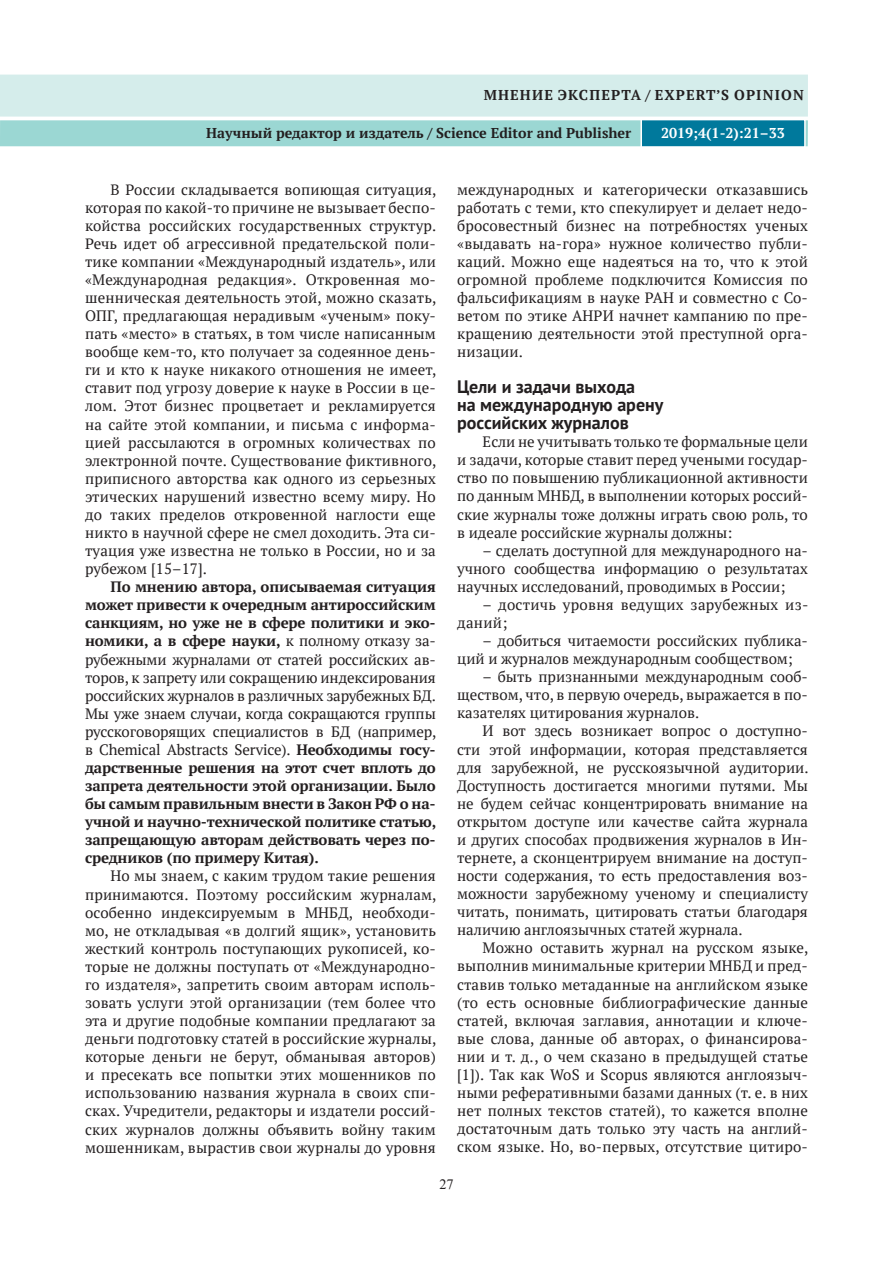
<style>
.page{position:relative;width:893px;height:1263px;background:#fff}
.page>*{position:absolute;margin:0;border:0;box-sizing:border-box;transform-origin:0 0}
.t1{font:700 18px/18px "PT Sans";color:#231f20}
.t2{font:15px/18.1px "PT Serif";color:#231f20;text-align:justify}
.t3{font:700 15px/18.1px "PT Serif";letter-spacing:-.01em;color:#231f20;text-align:justify}
.t4{font:15px/18px "PT Serif";letter-spacing:.02em;color:#231f20}
.t5{font:700 14.25px "PT Serif";color:#231f20}
.t6{font:700 14.25px "PT Serif";letter-spacing:.08em;color:#231f20}
.t7{font:700 14.25px "PT Serif";color:#fff}
.t8{font:14.25px "Times New Roman";color:#231f20}
.s1{font-weight:400}
</style>
<div class="page">
<div style="left:0;top:75px;width:808px;height:42px;background:#d5edeb"></div>
<div style="left:0;top:120px;width:808px;height:26px;background:#9bd7d3"></div>
<svg style="left:640px;top:120px;width:166px;height:27px;background:#1081a2"></svg>
<p class="t6" style="left:484px;top:86px;width:322px">МНЕНИЕ ЭКСПЕРТА / EXPERT’S OPINION</p>
<p class="t7" style="left:661px;top:124px;width:125px">2019;4(1-2):21–33</p>
<p class="t5" style="left:206px;top:124px;width:427px">Научный редактор и издатель / Science Editor and Publisher</p>
<p class="t2" style="left:85px;top:180px;width:353px;text-indent:26px">В России складывается вопиющая ситуация, которая по какой-то причине не вызывает беспо&shy;койства российских государственных структур.<br>Речь идет об агрессивной предательской поли&shy;тике компании «Международный издатель», или «Международная редакция». Откровенная мо&shy;шенническая деятельность этой, можно сказать, ОПГ, предлагающая нерадивым «ученым» поку&shy;пать «место» в статьях, в том числе написанным вообще кем-то, кто получает за содеянное день&shy;ги и кто к науке никакого отношения не имеет, ставит под угрозу доверие к науке в России в це&shy;лом. Этот бизнес процветает и рекламируется на сайте этой компании, и письма с информа&shy;цией рассылаются в огромных количествах по электронной почте. Существование фиктивного, приписного авторства как одного из серьезных этических нарушений известно всему миру. Но до таких пределов откровенной наглости еще никто в научной сфере не смел доходить. Эта си&shy;туация уже известна не только в России, но и за рубежом [15–17].</p>
<p class="t3" style="left:85px;top:578px;width:353px;text-indent:26px">По мнению автора, описываемая ситуация может привести к очередным антироссийским санкциям, но уже не в сфере политики и эко&shy;номики, а в сфере науки, <span class="s1">к полному отказу за&shy;рубежными журналами от статей российских ав&shy;торов, к запрету или сокращению индексирования российских журналов в различных зарубежных БД.<br>Мы уже знаем случаи, когда сокращаются группы русскоговорящих специалистов в БД (например, в Chemical Abstracts Service).</span> Необходимы госу&shy;дарственные решения на этот счет вплоть до запрета деятельности этой организации. Было бы самым правильным внести в Закон РФ о на&shy;учной и научно-технической политике статью, запрещающую авторам действовать через по&shy;средников (по примеру Китая).</p>
<p class="t2" style="left:85px;top:867px;width:353px;text-indent:26px">Но мы знаем, с каким трудом такие решения принимаются. Поэтому российским журналам, особенно индексируемым в МНБД, необходи&shy;мо, не откладывая «в долгий ящик», установить жесткий контроль поступающих рукописей, ко&shy;торые не должны поступать от «Международно&shy;го издателя», запретить своим авторам исполь&shy;зовать услуги этой организации (тем более что эта и другие подобные компании предлагают за деньги подготовку статей в российские журналы, которые деньги не берут, обманывая авторов) и пресекать все попытки этих мошенников по использованию названия журнала в своих спи&shy;сках. Учредители, редакторы и издатели россий&shy;ских журналов должны объявить войну таким мошенникам, вырастив свои журналы до уровня</p>
<p class="t2" style="left:457px;top:180px;width:353px">международных и категорически отказавшись работать с теми, кто спекулирует и делает недо&shy;бросовестный бизнес на потребностях ученых «выдавать на-гора» нужное количество публи&shy;каций. Можно еще надеяться на то, что к этой огромной проблеме подключится Комиссия по фальсификациям в науке РАН и совместно с Со&shy;ветом по этике АНРИ начнет кампанию по пре&shy;кращению деятельности этой преступной орга&shy;низации.</p>
<p class="t1" style="left:457px;top:377px;width:208px">Цели и задачи выхода<br>на международную арену российских журналов</p>
<p class="t2" style="left:457px;top:433px;width:352px;text-indent:26px">Если не учитывать только те формальные цели и задачи, которые ставит перед учеными государ&shy;ство по повышению публикационной активности по данным МНБД, в выполнении которых россий&shy;ские журналы тоже должны играть свою роль, то в идеале российские журналы должны:</p>
<p class="t2" style="left:457px;top:541px;width:352px;text-indent:26px">– сделать доступной для международного на&shy;учного сообщества информацию о результатах научных исследований, проводимых в России;</p>
<p class="t4" style="left:457px;top:595px;width:353px;text-indent:26px">– достичь уровня ведущих зарубежных из&shy;даний;</p>
<p class="t2" style="left:457px;top:631px;width:352px;text-indent:26px">– добиться читаемости российских публика&shy;ций и журналов международным сообществом;</p>
<p class="t2" style="left:457px;top:668px;width:352px;text-indent:26px">– быть признанными международным сооб&shy;ществом, что, в первую очередь, выражается в по&shy;казателях цитирования журналов.</p>
<p class="t2" style="left:457px;top:722px;width:353px;text-indent:26px">И вот здесь возникает вопрос о доступно&shy;сти этой информации, которая представляется для зарубежной, не русскоязычной аудитории.<br>Доступность достигается многими путями. Мы не будем сейчас концентрировать внимание на открытом доступе или качестве сайта журнала и других способах продвижения журналов в Ин&shy;тернете, а сконцентрируем внимание на доступ&shy;ности содержания, то есть предоставления воз&shy;можности зарубежному ученому и специалисту читать, понимать, цитировать статьи благодаря наличию англоязычных статей журнала.</p>
<p class="t2" style="left:457px;top:939px;width:353px;text-indent:26px">Можно оставить журнал на русском языке, выполнив минимальные критерии МНБД и пред&shy;ставив только метаданные на английском языке (то есть основные библиографические данные статей, включая заглавия, аннотации и ключе&shy;вые слова, данные об авторах, о финансирова&shy;нии и т. д., о чем сказано в предыдущей статье [1]). Так как WoS и Scopus являются англоязыч&shy;ными реферативными базами данных (т. е. в них нет полных текстов статей), то кажется вполне достаточным дать только эту часть на англий&shy;ском языке. Но, во-первых, отсутствие цитиро-</p>
<p class="t8" style="left:439px;top:1174px;width:16px">27</p>
</div>
